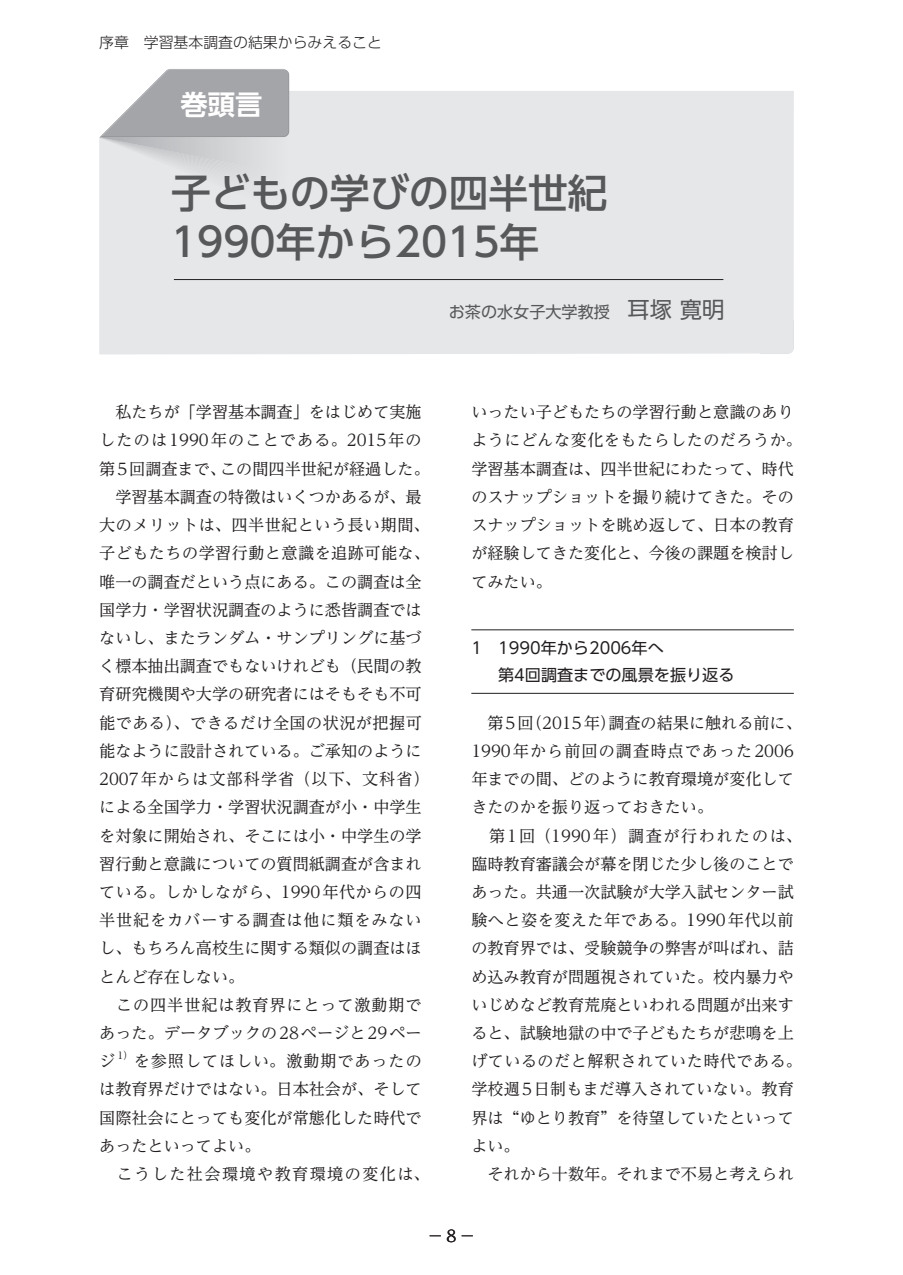
<style>
.page{position:relative;width:903px;height:1275px;background:#fff}
.page>*{position:absolute;margin:0;border:0;box-sizing:border-box;transform-origin:0 0}
.節_タイトル{font:500 39.73px/49.5px "UD Shin Go Pro";color:#57585a}
.節_タイトル-2{font:700 27.3px "UD Shin Go Pro De";color:#fff}
._01_本文13Q{font:16.1px/28.2px "UD Reimin Pro";color:#231f20}
.t1{font:16.1px/27.5px "UD Shin Go Pro";color:#231f20}
._01_本文13Q-2{font:16.1px "UD Reimin Pro";letter-spacing:.09em;color:#231f20}
.t2{font:16.1px "UD Shin Go Pro";color:#57585a}
._01_本文13Q-3{font:16.1px "UD Reimin Pro";color:#231f20;scale:.7 1}
.柱{font:300 14.88px "UD Shin Go Pro";color:#231f20}
._01_本文13Q-4{font:9.62px "UD Reimin Pro";color:#231f20}
.s1{font-size:22.4px}
</style>
<div class="page">
<hr style="left:471px;top:629px;width:323px;height:1px;background:#231f20">
<hr style="left:471px;top:693px;width:323px;height:1px;background:#231f20">
<div style="left:99px;top:91px;width:695px;height:263px;background:#e6e7e9"></div>
<svg style="left:99px;top:69px;width:190px;height:149px"></svg>
<hr style="left:174px;top:279px;width:549px;height:1px;background:#231f20">
<p class="柱" style="left:99px;top:30px;width:284px">序章　学習基本調査の結果からみえること</p>
<p class="節_タイトル-2" style="left:180px;top:82px;width:83px">巻頭言</p>
<p class="節_タイトル" style="left:171px;top:167px;width:478px">子どもの学びの四半世紀　<br>1990年から2015年</p>
<p class="t2" style="left:449px;top:298px;width:277px">お茶の水女子大学教授 <span class="s1">耳塚 寛明</span></p>
<p class="_01_本文13Q" style="left:99px;top:398px;width:332px;text-align:center">私たちが「学習基本調査」をはじめて実施<br>したのは1990年のことである。2015年の第5回調査まで、この間四半世紀が経過した。</p>
<p class="_01_本文13Q" style="left:99px;top:482px;width:332px">　学習基本調査の特徴はいくつかあるが、最大のメリットは、四半世紀という長い期間、子どもたちの学習行動と意識を追跡可能な、唯一の調査だという点にある。この調査は全国学力・学習状況調査のように悉皆調査ではないし、またランダム・サンプリングに基づく標本抽出調査でもないけれども（民間の教育研究機関や大学の研究者にはそもそも不可能である）、できるだけ全国の状況が把握可能なように設計されている。ご承知のように<br>2007年からは文部科学省（以下、文科省）による全国学力・学習状況調査が小・中学生を対象に開始され、そこには小・中学生の学習行動と意識についての質問紙調査が含まれている。しかしながら、1990年代からの四半世紀をカバーする調査は他に類をみないし、もちろん高校生に関する類似の調査はほとんど存在しない。</p>
<p class="_01_本文13Q" style="left:99px;top:990px;width:324px;text-align:justify">　この四半世紀は教育界にとって激動期であった。データブックの28ページと29ページ</p>
<p class="_01_本文13Q-4" style="left:117px;top:1048px;width:17px">1）</p>
<p class="_01_本文13Q" style="left:99px;top:1046px;width:324px;text-align:justify;text-indent:35px">を参照してほしい。激動期であったのは教育界だけではない。日本社会が、そして国際社会にとっても変化が常態化した時代であったといってよい。</p>
<p class="_01_本文13Q-2" style="left:99px;top:1161px;width:332px">　こうした社会環境や教育環境の変化は、</p>
<p class="_01_本文13Q" style="left:471px;top:398px;width:332px">いったい子どもたちの学習行動と意識のありようにどんな変化をもたらしたのだろうか。学習基本調査は、四半世紀にわたって、時代のスナップショットを撮り続けてきた。そのスナップショットを眺め返して、日本の教育が経験してきた変化と、今後の課題を検討してみたい。</p>
<p class="t1" style="left:498px;top:634px;width:238px;text-indent:-27px">1　1990年から2006年へ　<br>第4回調査までの風景を振り返る</p>
<p class="_01_本文13Q" style="left:471px;top:708px;width:332px;text-indent:16px">第5回（2015年）調査の結果に触れる前に、<br>1990年から前回の調査時点であった2006年までの間、どのように教育環境が変化してきたのかを振り返っておきたい。</p>
<p class="_01_本文13Q" style="left:471px;top:821px;width:332px">　第1回（1990年）調査が行われたのは、臨時教育審議会が幕を閉じた少し後のことであった。共通一次試験が大学入試センター試験へと姿を変えた年である。1990年代以前の教育界では、受験競争の弊害が叫ばれ、詰め込み教育が問題視されていた。校内暴力やいじめなど教育荒廃といわれる問題が出来すると、試験地獄の中で子どもたちが悲鳴を上げているのだと解釈されていた時代である。学校週5日制もまだ導入されていない。教育界は“ゆとり教育”を待望していたといってよい。</p>
<p class="_01_本文13Q" style="left:471px;top:1159px;width:324px">　それから十数年。それまで不易と考えられ</p>
<p class="_01_本文13Q-3" style="left:430px;top:1223px;width:63px">─ 8 ─</p>
</div>
